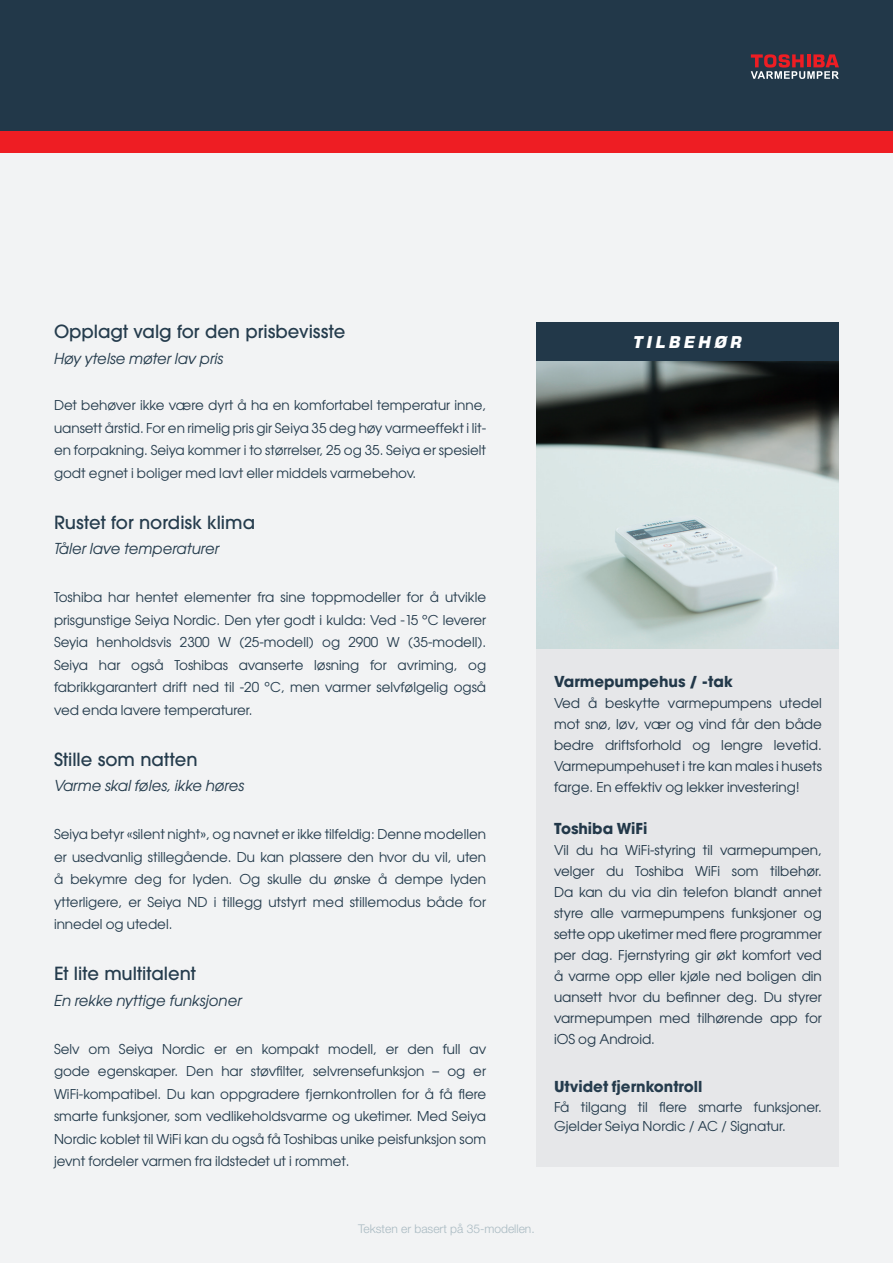
<style>
.page{position:relative;width:893px;height:1263px;background:#f2f3f4}
.page>*{position:absolute;margin:0;border:0;box-sizing:border-box;transform-origin:0 0}
.t1{font:500 18px "Avant Garde Gothic ITC";color:#253c4d}
.t2{font:italic 700 16.5px "Eurostile LT Std";letter-spacing:.2em;color:#fff}
.t3{font:italic 15px "Avant Garde Gothic ITC";color:#253c4d}
.t4{font:700 15px "Avant Garde Gothic ITC";color:#223849}
.t5{font:700 15px "Avant Garde Gothic ITC";color:#253c4d}
.t6{font:13.5px/22.5px "Avant Garde Gothic ITC";color:#253c4d;text-align:justify}
.t7{font:13.5px/21px "Avant Garde Gothic ITC";color:#223849;text-align:justify}
.t8{font:300 12px "Helvetica Neue LT Pro";color:#a9bac2}
</style>
<div class="page">
<div style="left:0;top:0;width:893px;height:152px;background:#223849"></div>
<div style="left:0;top:131px;width:893px;height:21px;background:#ee1d23"></div>
<svg style="left:751px;top:54px;width:88px;height:25px"></svg>
<div style="left:537px;top:538px;width:302px;height:628px;background:#e6e7e9"></div>
<div style="left:537px;top:323px;width:302px;height:38px;background:#223849"></div>
<img style="left:537px;top:361px;width:302px;height:288px">
<h1 class="t1" style="left:54px;top:320px;width:293px">Opplagt valg for den prisbevisste</h1>
<p class="t3" style="left:54px;top:349px;width:171px">Høy ytelse møter lav pris</p>
<p class="t6" style="left:54px;top:394px;width:434px">Det behøver ikke være dyrt å ha en komfortabel temperatur inne, uansett årstid. For en rimelig pris gir Seiya 35 deg høy varmeeffekt i lit&shy;en forpakning. Seiya kommer i to størrelser, 25 og 35. Seiya er spesielt godt egnet i boliger med lavt eller middels varmebehov.</p>
<h1 class="t1" style="left:54px;top:510px;width:203px">Rustet for nordisk klima</h1>
<p class="t3" style="left:54px;top:539px;width:167px">Tåler lave temperaturer</p>
<p class="t6" style="left:54px;top:586px;width:434px">Toshiba har hentet elementer fra sine toppmodeller for å utvikle prisgunstige Seiya Nordic. Den yter godt i kulda: Ved -15 °C leverer Seyia henholdsvis 2300 W (25-modell) og 2900 W (35-modell).<br>Seiya har også Toshibas avanserte løsning for avriming, og fabrikkgarantert drift ned til -20 °C, men varmer selvfølgelig også ved enda lavere temperaturer.</p>
<h1 class="t1" style="left:54px;top:747px;width:145px">Stille som natten</h1>
<p class="t3" style="left:54px;top:776px;width:192px">Varme skal føles, ikke høres</p>
<p class="t6" style="left:54px;top:823px;width:434px">Seiya betyr «silent night», og navnet er ikke tilfeldig: Denne modellen er usedvanlig stillegående. Du kan plassere den hvor du vil, uten å bekymre deg for lyden. Og skulle du ønske å dempe lyden ytterligere, er Seiya ND i tillegg utstyrt med stillemodus både for innedel og utedel.</p>
<h1 class="t1" style="left:54px;top:962px;width:143px">Et lite multitalent</h1>
<p class="t3" style="left:54px;top:991px;width:189px">En rekke nyttige funksjoner</p>
<p class="t6" style="left:54px;top:1037px;width:434px">Selv om Seiya Nordic er en kompakt modell, er den full av gode egenskaper. Den har støvfilter, selvrensefunksjon – og er WiFi-kompatibel. Du kan oppgradere fjernkontrollen for å få flere smarte funksjoner, som vedlikeholdsvarme og uketimer. Med Seiya Nordic koblet til WiFi kan du også få Toshibas unike peisfunksjon som jevnt fordeler varmen fra ildstedet ut i rommet.</p>
<p class="t2" style="left:633px;top:332px;width:110px">TILBEHØR</p>
<p class="t4" style="left:554px;top:672px;width:180px">Varmepumpehus / -tak</p>
<p class="t7" style="left:554px;top:693px;width:269px">Ved å beskytte varmepumpens utedel mot snø, løv, vær og vind får den både bedre driftsforhold og lengre levetid.<br>Varmepumpehuset i tre kan males i husets farge. En effektiv og lekker investering!</p>
<p class="t4" style="left:554px;top:819px;width:95px">Toshiba WiFi</p>
<p class="t7" style="left:554px;top:840px;width:269px">Vil du ha WiFi-styring til varmepumpen, velger du Toshiba WiFi som tilbehør.<br>Da kan du via din telefon blandt annet styre alle varmepumpens funksjoner og sette opp uketimer med flere programmer per dag. Fjernstyring gir økt komfort ved å varme opp eller kjøle ned boligen din uansett hvor du befinner deg. Du styrer varmepumpen med tilhørende app for iOS og Android.</p>
<p class="t5" style="left:554px;top:1077px;width:150px">Utvidet fjernkontroll</p>
<p class="t6" style="left:554px;top:1097px;width:269px;line-height:19.5px">Få tilgang til flere smarte funksjoner.<br>Gjelder Seiya Nordic / AC / Signatur.</p>
<p class="t8" style="left:358px;top:1221px;width:178px">Teksten er basert på 35-modellen.</p>
</div>
